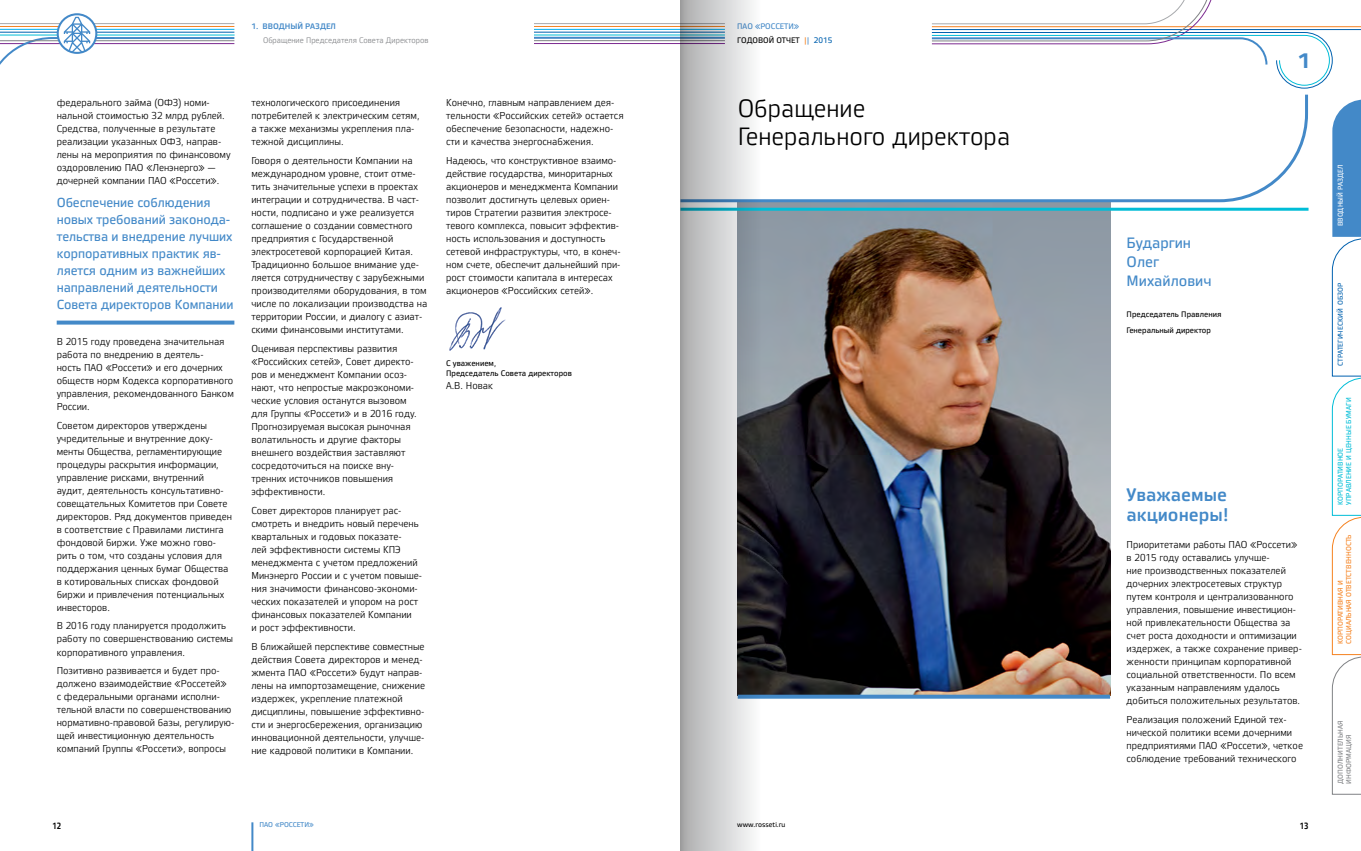
<style>
.page{position:relative;width:1361px;height:851px;background:#fff}
.page>*{position:absolute;margin:0;border:0;box-sizing:border-box;transform-origin:0 0}
.t1{font:25px/28px "Vida 31 Pro";color:#000}
.t2{font:700 21px "Vida 32 Pro";color:#4389c8}
.t3{font:18px/20px "Vida 33 Pro";color:#4389c8}
.t4{font:15px/19px "Vida 32 Pro";color:#4389c8}
.t5{font:13px/17px "Vida 32 Pro";letter-spacing:-.005em;color:#4389c8}
.t6{font:10px/13px "Vida 31 Pro";color:#000}
.t7{font:9px "Vida 23 Pro";color:#000}
.t8{font:8px/10px "Vida 32 Pro";color:#000}
.t9{font:8px "Vida 31 Pro";color:#808285}
.t10{font:8px "Vida 33 Pro";color:#4389c8}
.t11{font:8px "Vida 32 Pro";color:#4389c8}
.t12{font:7px/8.4px "Vida 32 Pro";color:#f58220}
.t13{font:7px/8.4px "Vida 32 Pro";color:#00bdd7}
.t14{font:7px/8.4px "Vida 32 Pro";color:#808285}
.t15{font:7px "Vida 32 Pro";color:#0061af}
.t16{font:7px "Vida 32 Pro";color:#000}
.t17{font:7px "Vida 32 Pro";color:#fff}
.t18{font:7px "Vida 32 Pro";color:#4389c8}
.s1{color:#f58220}
.s2{color:#4389c8}
.s3{color:#0061af}
</style>
<div class="page">
<hr style="left:932px;top:26px;width:429px;height:1px;background:#f58220">
<hr style="left:932px;top:29px;width:429px;height:1px;background:#0061af">
<svg style="left:931px;top:0;width:401px;height:89px"></svg>
<hr style="left:251px;top:822px;width:2px;height:28px;background:#4389c8">
<svg style="left:57px;top:13px;width:40px;height:41px"></svg>
<svg style="left:59px;top:15px;width:36px;height:37px"></svg>
<hr style="left:534px;top:32px;width:191px;height:1px;background:#0061af">
<hr style="left:534px;top:35px;width:191px;height:1px;background:#00bdd7">
<hr style="left:534px;top:23px;width:191px;height:1px;background:#a7a9ac">
<hr style="left:534px;top:43px;width:191px;height:1px;background:#7c2a90">
<hr style="left:534px;top:26px;width:191px;height:1px;background:#f58220">
<hr style="left:534px;top:29px;width:191px;height:1px;background:#00aeef">
<hr style="left:534px;top:37px;width:191px;height:2px;background:#4389c8">
<hr style="left:534px;top:40px;width:191px;height:1px;background:#808285">
<svg style="left:0;top:17px;width:235px;height:48px"></svg>
<svg style="left:1332px;top:99px;width:29px;height:695px"></svg>
<svg style="left:57px;top:320px;width:177px;height:4px"></svg>
<img style="left:764px;top:204px;width:346px;height:490px">
<hr style="left:680px;top:208px;width:628px;height:3px;background:#00bdd7">
<svg style="left:764px;top:94px;width:544px;height:110px"></svg>
<svg style="left:764px;top:694px;width:346px;height:4px"></svg>
<img style="left:449px;top:307px;width:57px;height:44px">
<svg style="left:680px;top:0;width:84px;height:850px;background:#b4b6b8"></svg>
<p class="t10" style="left:251px;top:20px;width:86px">1. ВВОДНЫЙ РАЗДЕЛ</p>
<p class="t9" style="left:263px;top:34px;width:167px">Обращение Председателя Совета Директоров</p>
<p class="t6" style="left:57px;top:96px;width:175px">федерального займа (ОФЗ) номи&shy;нальной стоимостью 32 млрд рублей.<br>Средства, полученные в результате реализации указанных ОФЗ, направ&shy;лены на мероприятия по финансовому оздоровлению ПАО «Ленэнерго» — дочерней компании ПАО «Россети».</p>
<h3 class="t5" style="left:57px;top:193px;width:178px">Обеспечение соблюдения новых требований законода&shy;тельства и внедрение лучших корпоративных практик яв&shy;ляется одним из важнейших направлений деятельности<br>Совета директоров Компании</h3>
<p class="t6" style="left:57px;top:334px;width:179px">В 2015 году проведена значительная работа по внедрению в деятель-<br>ность ПАО «Россети» и его дочерних обществ норм Кодекса корпоративного управления, рекомендованного Банком<br>России.</p>
<p class="t6" style="left:57px;top:418px;width:177px">Советом директоров утверждены учредительные и внутренние доку&shy;менты Общества, регламентирующие процедуры раскрытия информации, управление рисками, внутренний аудит, деятельность консультативно&shy;совещательных Комитетов при Совете директоров. Ряд документов приведен в соответствие с Правилами листинга фондовой биржи. Уже можно гово&shy;рить о том, что созданы условия для поддержания ценных бумаг Общества в котировальных списках фондовой биржи и привлечения потенциальных инвесторов.</p>
<p class="t6" style="left:57px;top:619px;width:178px">В 2016 году планируется продолжить работу по совершенствованию системы корпоративного управления.</p>
<p class="t6" style="left:57px;top:663px;width:178px">Позитивно развивается и будет про&shy;должено взаимодействие «Россетей» с федеральными органами исполни&shy;тельной власти по совершенствованию нормативно-правовой базы, регулирую&shy;щей инвестиционную деятельность компаний Группы «Россети», вопросы</p>
<p class="t6" style="left:251px;top:96px;width:170px">технологического присоединения потребителей к электрическим сетям, а также механизмы укрепления пла&shy;тежной дисциплины.</p>
<p class="t6" style="left:251px;top:154px;width:177px">Говоря о деятельности Компании на международном уровне, стоит отме&shy;тить значительные успехи в проектах интеграции и сотрудничества. В част&shy;ности, подписано и уже реализуется соглашение о создании совместного предприятия с Государственной электросетевой корпорацией Китая.<br>Традиционно большое внимание уде&shy;ляется сотрудничеству с зарубежными производителями оборудования, в том числе по локализации производства на территории России, и диалогу с азиат&shy;скими финансовыми институтами.</p>
<p class="t6" style="left:251px;top:341px;width:167px">Оценивая перспективы развития «Российских сетей», Совет директо&shy;ров и менеджмент Компании осоз&shy;нают, что непростые макроэкономи&shy;ческие условия останутся вызовом для Группы «Россети» и в 2016 году.<br>Прогнозируемая высокая рыночная волатильность и другие факторы внешнего воздействия заставляют сосредоточиться на поиске вну&shy;тренних источников повышения эффективности.</p>
<p class="t6" style="left:251px;top:503px;width:172px">Совет директоров планирует рас&shy;смотреть и внедрить новый перечень квартальных и годовых показате-<br>лей эффективности системы КПЭ менеджмента с учетом предложений Минэнерго России и с учетом повыше&shy;ния значимости финансово-экономи&shy;ческих показателей и упором на рост финансовых показателей Компании<br>и рост эффективности.</p>
<p class="t6" style="left:251px;top:639px;width:175px">В ближайшей перспективе совместные действия Совета директоров и менед&shy;жмента ПАО «Россети» будут направ&shy;лены на импортозамещение, снижение издержек, укрепление платежной дисциплины, повышение эффективно&shy;сти и энергосбережения, организацию инновационной деятельности, улучше&shy;ние кадровой политики в Компании.</p>
<p class="t6" style="left:446px;top:96px;width:179px">Конечно, главным направлением дея&shy;тельности «Российских сетей» остается обеспечение безопасности, надежно&shy;сти и качества энергоснабжения.</p>
<p class="t6" style="left:446px;top:154px;width:176px">Надеюсь, что конструктивное взаимо&shy;действие государства, миноритарных акционеров и менеджмента Компании позволит достигнуть целевых ориен&shy;тиров Стратегии развития электросе&shy;тевого комплекса, повысит эффектив&shy;ность использования и доступность сетевой инфраструктуры, что, в конеч&shy;ном счете, обеспечит дальнейший при&shy;рост стоимости капитала в интересах акционеров «Российских сетей».</p>
<p class="t8" style="left:446px;top:358px;width:127px">С уважением,<br>Председатель Совета директоров</p>
<p class="t6" style="left:446px;top:378px;width:48px">А.В. Новак</p>
<p class="t11" style="left:737px;top:20px;width:64px">ПАО «РОССЕТИ»</p>
<p class="t8" style="left:737px;top:34px;width:97px">ГОДОВОЙ ОТЧЕТ <span class="s1">|</span><span class="s2">|</span> <span class="s3">2015</span></p>
<h1 class="t1" style="left:738px;top:94px;width:274px">Обращение<br>Генерального директора</h1>
<h3 class="t4" style="left:1126px;top:232px;width:86px">Бударгин<br>Oлег<br>Михайлович</h3>
<p class="t8" style="left:1126px;top:306px;width:96px;line-height:15.7px">Председатель Правления<br>Генеральный директор</p>
<h2 class="t2" style="left:1297px;top:45px;width:15px">1</h2>
<h3 class="t3" style="left:1126px;top:483px;width:104px">Уважаемые акционеры!</h3>
<p class="t6" style="left:1126px;top:537px;width:177px">Приоритетами работы ПАО «Россети» в 2015 году оставались улучше-<br>ние производственных показателей дочерних электросетевых структур путем контроля и централизованного управления, повышение инвестицион&shy;ной привлекательности Общества за счет роста доходности и оптимизации издержек, а также сохранение привер&shy;женности принципам корпоративной социальной ответственности. По всем указанным направлениям удалось добиться положительных результатов.</p>
<p class="t6" style="left:1126px;top:712px;width:178px">Реализация положений Единой тех&shy;нической политики всеми дочерними предприятиями ПАО «Россети», четкое соблюдение требований технического</p>
<p class="t7" style="left:52px;top:818px;width:10px">12</p>
<p class="t7" style="left:1300px;top:818px;width:10px">13</p>
<p class="t18" style="left:259px;top:819px;width:56px">ПАО «РОССЕТИ»</p>
<p class="t16" style="left:737px;top:819px;width:50px">www.rosseti.ru</p>
<p class="t17" style="left:1335px;top:226px;width:64px;rotate:-90deg">ВВОДНЫЙ РАЗДЕЛ</p>
<p class="t15" style="left:1335px;top:365px;width:84px;rotate:-90deg">СТРАТЕГИЧЕСКИЙ ОБЗОР</p>
<p class="t13" style="left:1335px;top:504px;width:109px;rotate:-90deg">КОРПОРАТИВНОЕ<br>УПРАВЛЕНИЕ И ЦЕННЫЕ БУМАГИ</p>
<p class="t12" style="left:1335px;top:644px;width:111px;rotate:-90deg">КОРПОРАТИВНАЯ И<br>СОЦИАЛЬНАЯ ОТВЕТСТВЕННОСТЬ</p>
<p class="t14" style="left:1335px;top:783px;width:65px;rotate:-90deg">ДОПОЛНИТЕЛЬНАЯ<br>ИНФОРМАЦИЯ</p>
</div>
